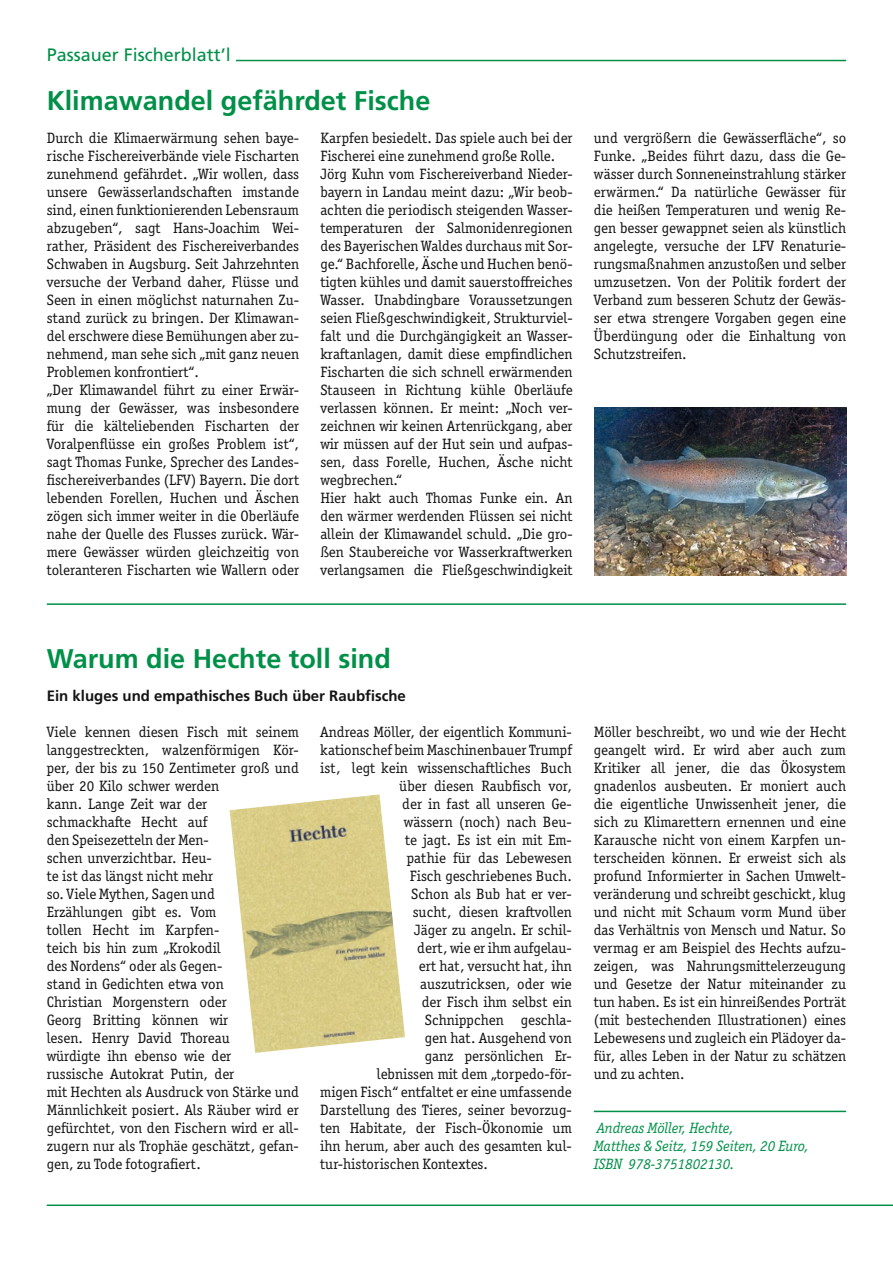
<style>
.page{position:relative;width:893px;height:1263px;background:#fff}
.page>*{position:absolute;margin:0;border:0;box-sizing:border-box;transform-origin:0 0}
.Überschriften{font:700 27px "Frutiger LT Pro";color:#009048}
.t1{font:18px "Frutiger LT Pro";color:#009048}
.Grundtext{font:15px/18px "Officina Serif ITC Pro";color:#131413;text-align:justify}
.Autor{font:italic 15px/18px "Officina Serif ITC Pro";color:#009048}
.Untertitel{font:700 15px "Frutiger LT Pro";color:#131413}
</style>
<div class="page">
<hr style="left:47px;top:1204px;width:846px;height:2px;background:#009048">
<hr style="left:236px;top:60px;width:610px;height:1px;background:#009048">
<img style="left:594px;top:407px;width:252px;height:168px">
<hr style="left:594px;top:1111px;width:252px;height:1px;background:#009048">
<img style="left:230px;top:794px;width:175px;height:259px">
<hr style="left:47px;top:603px;width:799px;height:2px;background:#009048">
<p class="t1" style="left:47px;top:45px;width:186px">Passauer Fischerblatt’l</p>
<p class="Überschriften" style="left:47px;top:84px;width:385px">Klimawandel gefährdet Fische</p>
<p class="Grundtext" style="left:47px;top:129px;width:254px">Durch die Klimaerwärmung sehen baye&shy;rische Fischereiverbände viele Fischarten zunehmend gefährdet. „Wir wollen, dass unsere Gewässerlandschaften imstande sind, einen funktionierenden Lebensraum abzugeben“, sagt Hans-Joachim Wei&shy;rather, Präsident des Fischereiverbandes Schwaben in Augsburg. Seit Jahrzehnten versuche der Verband daher, Flüsse und Seen in einen möglichst naturnahen Zu&shy;stand zurück zu bringen. Der Klimawan&shy;del erschwere diese Bemühungen aber zu&shy;nehmend, man sehe sich „mit ganz neuen Problemen konfrontiert“.</p>
<p class="Grundtext" style="left:47px;top:381px;width:254px">„Der Klimawandel führt zu einer Erwär&shy;mung der Gewässer, was insbesondere für die kälteliebenden Fischarten der Voralpenflüsse ein großes Problem ist“, sagt Thomas Funke, Sprecher des Landes&shy;fischereiverbandes (LFV) Bayern. Die dort lebenden Forellen, Huchen und Äschen zögen sich immer weiter in die Oberläufe nahe der Quelle des Flusses zurück. Wär&shy;mere Gewässer würden gleichzeitig von toleranteren Fischarten wie Wallern oder</p>
<p class="Grundtext" style="left:320px;top:129px;width:254px">Karpfen besiedelt. Das spiele auch bei der<br>Fischerei eine zunehmend große Rolle.</p>
<p class="Grundtext" style="left:320px;top:165px;width:254px">Jörg Kuhn vom Fischereiverband Nieder&shy;bayern in Landau meint dazu: „Wir beob&shy;achten die periodisch steigenden Wasser&shy;temperaturen der Salmonidenregionen des Bayerischen Waldes durchaus mit Sor&shy;ge.“ Bachforelle, Äsche und Huchen benö&shy;tigten kühles und damit sauerstoffreiches Wasser. Unabdingbare Voraussetzungen seien Fließgeschwindigkeit, Strukturviel&shy;falt und die Durchgängigkeit an Wasser&shy;kraftanlagen, damit diese empfindlichen Fischarten die sich schnell erwärmenden Stauseen in Richtung kühle Oberläufe verlassen können. Er meint: „Noch ver&shy;zeichnen wir keinen Artenrückgang, aber wir müssen auf der Hut sein und aufpas&shy;sen, dass Forelle, Huchen, Äsche nicht wegbrechen.“</p>
<p class="Grundtext" style="left:320px;top:489px;width:254px">Hier hakt auch Thomas Funke ein. An den wärmer werdenden Flüssen sei nicht allein der Klimawandel schuld. „Die gro&shy;ßen Staubereiche vor Wasserkraftwerken verlangsamen die Fließgeschwindigkeit</p>
<p class="Grundtext" style="left:594px;top:129px;width:254px">und vergrößern die Gewässerfläche“, so Funke. „Beides führt dazu, dass die Ge&shy;wässer durch Sonneneinstrahlung stärker erwärmen.“ Da natürliche Gewässer für die heißen Temperaturen und wenig Re&shy;gen besser gewappnet seien als künstlich angelegte, versuche der LFV Renaturie&shy;rungsmaßnahmen anzustoßen und selber umzusetzen. Von der Politik fordert der Verband zum besseren Schutz der Gewäs&shy;ser etwa strengere Vorgaben gegen eine Überdüngung oder die Einhaltung von Schutzstreifen.</p>
<p class="Überschriften" style="left:47px;top:642px;width:346px">Warum die Hechte toll sind</p>
<p class="Untertitel" style="left:47px;top:687px;width:361px">Ein kluges und empathisches Buch über Raubfische</p>
<p class="Grundtext" style="left:47px;top:723px;width:254px;text-align:left">Viele kennen diesen Fisch mit seinem langgestreckten, walzenförmigen Kör&shy;per, der bis zu 150 Zentimeter groß und über 20 Kilo schwer werden<br>kann. Lange Zeit war der<br>schmackhafte Hecht auf<br>den Speisezetteln der Men-<br>schen unverzichtbar. Heu-<br>te ist das längst nicht mehr<br>so. Viele Mythen, Sagen und<br>Erzählungen gibt es. Vom<br>tollen Hecht im Karpfen-<br>teich bis hin zum „Krokodil<br>des Nordens“ oder als Gegen-<br>stand in Gedichten etwa von<br>Christian Morgenstern oder<br>Georg Britting können wir<br>lesen. Henry David Thoreau<br>würdigte ihn ebenso wie der<br>russische Autokrat Putin, der<br>mit Hechten als Ausdruck von Stärke und<br>Männlichkeit posiert. Als Räuber wird er gefürchtet, von den Fischern wird er all&shy;zugern nur als Trophäe geschätzt, gefan&shy;gen, zu Tode fotografiert.</p>
<p class="Grundtext" style="left:320px;top:723px;width:253px">Andreas Möller, der eigentlich Kommuni-</p>
<p class="Grundtext" style="left:320px;top:741px;width:253px">kationschef beim Maschinenbauer Trumpf</p>
<p class="Grundtext" style="left:320px;top:759px;width:253px">ist, legt kein wissenschaftliches Buch</p>
<p class="Grundtext" style="left:399px;top:777px;width:174px">über diesen Raubfisch vor,</p>
<p class="Grundtext" style="left:402px;top:795px;width:171px">der in fast all unseren Ge-</p>
<p class="Grundtext" style="left:404px;top:813px;width:170px">wässern (noch) nach Beu-</p>
<p class="Grundtext" style="left:405px;top:831px;width:168px">te jagt. Es ist ein mit Em-</p>
<p class="Grundtext" style="left:407px;top:849px;width:166px">pathie für das Lebewesen</p>
<p class="Grundtext" style="left:410px;top:867px;width:163px">Fisch geschriebenes Buch.</p>
<p class="Grundtext" style="left:411px;top:885px;width:162px">Schon als Bub hat er ver-</p>
<p class="Grundtext" style="left:413px;top:903px;width:160px">sucht, diesen kraftvollen</p>
<p class="Grundtext" style="left:414px;top:921px;width:159px">Jäger zu angeln. Er schil-</p>
<p class="Grundtext" style="left:417px;top:939px;width:156px">dert, wie er ihm aufgelau-</p>
<p class="Grundtext" style="left:419px;top:957px;width:155px">ert hat, versucht hat, ihn</p>
<p class="Grundtext" style="left:420px;top:975px;width:153px">auszutricksen, oder wie</p>
<p class="Grundtext" style="left:422px;top:993px;width:151px">der Fisch ihm selbst ein</p>
<p class="Grundtext" style="left:425px;top:1011px;width:149px">Schnippchen geschla-</p>
<p class="Grundtext" style="left:425px;top:1029px;width:149px">gen hat. Ausgehend von</p>
<p class="Grundtext" style="left:425px;top:1047px;width:149px">ganz persönlichen Er-</p>
<p class="Grundtext" style="left:377px;top:1065px;width:197px">lebnissen mit dem „torpedo-för-</p>
<p class="Grundtext" style="left:320px;top:1083px;width:253px">migen Fisch“ entfaltet er eine umfassende</p>
<p class="Grundtext" style="left:320px;top:1101px;width:253px">Darstellung des Tieres, seiner bevorzug-</p>
<p class="Grundtext" style="left:320px;top:1119px;width:253px">ten Habitate, der Fisch-Ökonomie um</p>
<p class="Grundtext" style="left:320px;top:1137px;width:253px">ihn herum, aber auch des gesamten kul-</p>
<p class="Grundtext" style="left:320px;top:1155px;width:169px">tur-historischen Kontextes.</p>
<p class="Grundtext" style="left:594px;top:723px;width:254px">Möller beschreibt, wo und wie der Hecht geangelt wird. Er wird aber auch zum Kritiker all jener, die das Ökosystem gnadenlos ausbeuten. Er moniert auch die eigentliche Unwissenheit jener, die sich zu Klimarettern ernennen und eine Karausche nicht von einem Karpfen un&shy;terscheiden können. Er erweist sich als profund Informierter in Sachen Umwelt&shy;veränderung und schreibt geschickt, klug und nicht mit Schaum vorm Mund über das Verhältnis von Mensch und Natur. So vermag er am Beispiel des Hechts aufzu&shy;zeigen, was Nahrungsmittelerzeugung und Gesetze der Natur miteinander zu tun haben. Es ist ein hinreißendes Porträt (mit bestechenden Illustrationen) eines Lebewesens und zugleich ein Plädoyer da&shy;für, alles Leben in der Natur zu schätzen und zu achten.</p>
<p class="Autor" style="left:594px;top:1119px;width:217px">Andreas Möller, Hechte,<br>Matthes &amp; Seitz, 159 Seiten, 20 Euro,<br>ISBN 978-3751802130.</p>
</div>
